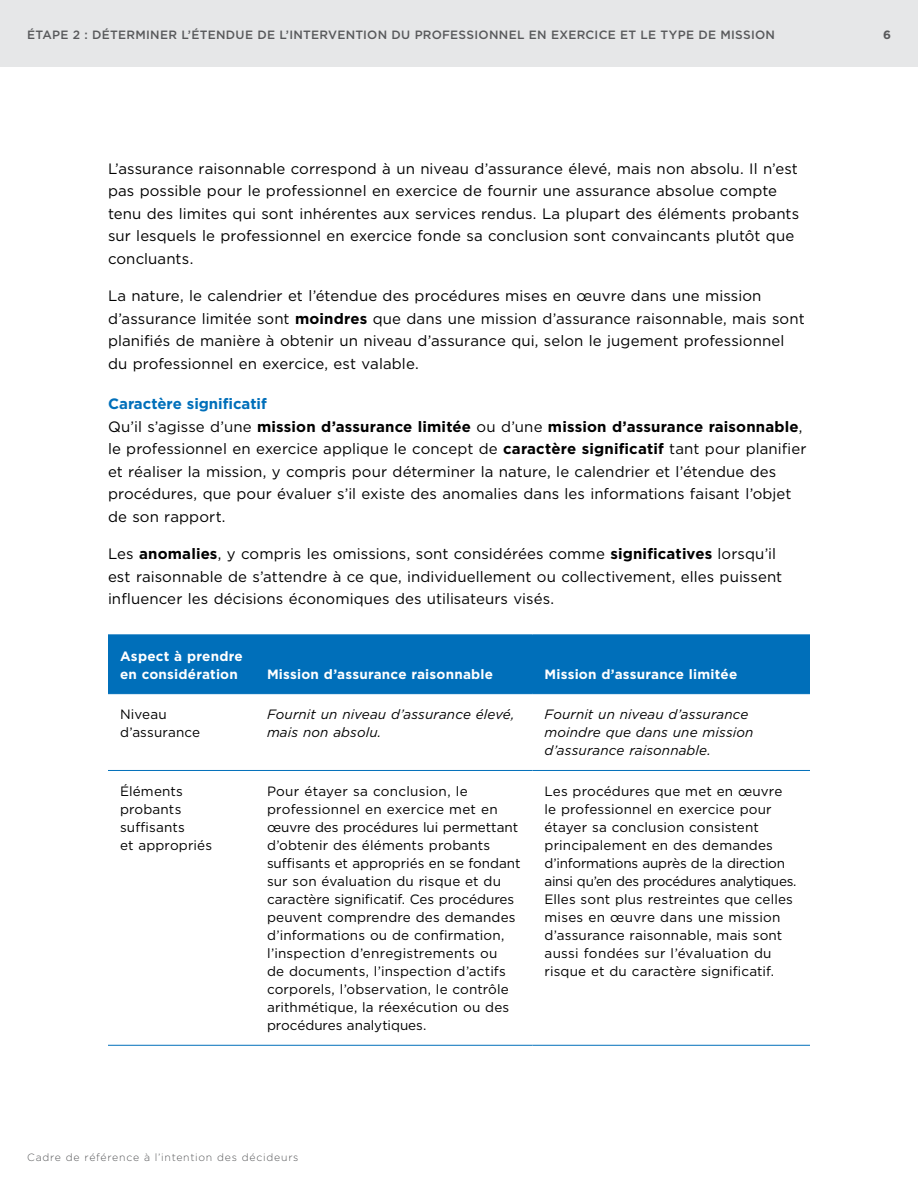
<style>
.page{position:relative;width:918px;height:1188px;background:#fff}
.page>*{position:absolute;margin:0;border:0;box-sizing:border-box;transform-origin:0 0}
.CPA__body{font:15px/22.5px "Gotham";letter-spacing:.005em;color:#000}
.CPA__para1{font:15px/22.5px "Gotham";letter-spacing:.005em;color:#000}
.CPA_head3{font:700 15px "Gotham";letter-spacing:-.005em;color:#006fba}
.CPA_tableText-body{font:13.5px/18px "Gotham";letter-spacing:.01em;color:#000}
.CPA_tableText-body-2{font:italic 13.5px/18px "Gotham";letter-spacing:.01em;color:#000}
.CPA_tableText-header{font:700 13.5px/18px "Gotham";letter-spacing:.015em;color:#fff}
.t1{font:500 12px "Gotham";letter-spacing:.025em;color:#58595b}
.t2{font:700 12px "Gotham";color:#58595b}
.t3{font:300 10.5px "Gotham";letter-spacing:.07em;color:#58595b}
.s1{font-weight:700}
</style>
<div class="page">
<div style="left:108px;top:635px;width:702px;height:58px;background:#006fba"></div>
<hr style="left:108px;top:634px;width:147px;height:1px;background:#006fba">
<hr style="left:255px;top:634px;width:277px;height:1px;background:#006fba">
<hr style="left:532px;top:634px;width:278px;height:1px;background:#006fba">
<hr style="left:108px;top:693px;width:147px;height:1px;background:#006fba">
<hr style="left:255px;top:693px;width:277px;height:1px;background:#006fba">
<hr style="left:532px;top:693px;width:278px;height:1px;background:#006fba">
<hr style="left:108px;top:770px;width:147px;height:1px;background:#006fba">
<hr style="left:255px;top:770px;width:277px;height:1px;background:#006fba">
<hr style="left:532px;top:770px;width:278px;height:1px;background:#006fba">
<hr style="left:108px;top:1045px;width:147px;height:1px;background:#006fba">
<hr style="left:255px;top:1045px;width:277px;height:1px;background:#006fba">
<hr style="left:532px;top:1045px;width:278px;height:1px;background:#006fba">
<div style="left:0;top:0;width:918px;height:68px;background:#e6e7e8"></div>
<p class="t1" style="left:27px;top:26px;width:750px">ÉTAPE 2 : DÉTERMINER L’ÉTENDUE DE L’INTERVENTION DU PROFESSIONNEL EN EXERCICE ET LE TYPE DE MISSION</p>
<p class="t2" style="left:883px;top:26px;width:9px">6</p>
<p class="CPA__body" style="left:108px;top:157px;width:693px">L’assurance raisonnable correspond à un niveau d’assurance élevé, mais non absolu. Il n’est pas possible pour le professionnel en exercice de fournir une assurance absolue compte tenu des limites qui sont inhérentes aux services rendus. La plupart des éléments probants sur lesquels le professionnel en exercice fonde sa conclusion sont convaincants plutôt que concluants.</p>
<p class="CPA__body" style="left:108px;top:285px;width:698px">La nature, le calendrier et l’étendue des procédures mises en œuvre dans une mission d’assurance limitée sont <span class="s1">moindres</span> que dans une mission d’assurance raisonnable, mais sont planifiés de manière à obtenir un niveau d’assurance qui, selon le jugement professionnel du professionnel en exercice, est valable.</p>
<h4 class="CPA_head3" style="left:108px;top:394px;width:160px">Caractère significatif</h4>
<p class="CPA__para1" style="left:108px;top:415px;width:700px">Qu’il s’agisse d’une <span class="s1">mission d’assurance limitée</span> ou d’une <span class="s1">mission d’assurance raisonnable</span>, le professionnel en exercice applique le concept de <span class="s1">caractère significatif</span> tant pour planifier et réaliser la mission, y compris pour déterminer la nature, le calendrier et l’étendue des procédures, que pour évaluer s’il existe des anomalies dans les informations faisant l’objet de son rapport.</p>
<p class="CPA__body" style="left:108px;top:543px;width:676px">Les <span class="s1">anomalies</span>, y compris les omissions, sont considérées comme <span class="s1">significatives</span> lorsqu’il est raisonnable de s’attendre à ce que, individuellement ou collectivement, elles puissent influencer les décisions économiques des utilisateurs visés.</p>
<p class="CPA_tableText-header" style="left:120px;top:647px;width:124px">Aspect à prendre en considération</p>
<p class="CPA_tableText-header" style="left:267px;top:665px;width:228px">Mission d’assurance raisonnable</p>
<p class="CPA_tableText-header" style="left:545px;top:665px;width:194px">Mission d’assurance limitée</p>
<p class="CPA_tableText-body" style="left:120px;top:705px;width:82px">Niveau d’assurance</p>
<p class="CPA_tableText-body-2" style="left:267px;top:705px;width:249px">Fournit un niveau d’assurance élevé, mais non absolu.</p>
<p class="CPA_tableText-body-2" style="left:545px;top:705px;width:210px">Fournit un niveau d’assurance moindre que dans une mission d’assurance raisonnable.</p>
<p class="CPA_tableText-body" style="left:120px;top:782px;width:94px">Éléments probants suffisants<br>et appropriés</p>
<p class="CPA_tableText-body" style="left:267px;top:782px;width:255px">Pour étayer sa conclusion, le professionnel en exercice met en œuvre des procédures lui permettant d’obtenir des éléments probants suffisants et appropriés en se fondant sur son évaluation du risque et du caractère significatif. Ces procédures peuvent comprendre des demandes d’informations ou de confirmation, l’inspection d’enregistrements ou<br>de documents, l’inspection d’actifs corporels, l’observation, le contrôle arithmétique, la réexécution ou des procédures analytiques.</p>
<p class="CPA_tableText-body" style="left:545px;top:782px;width:254px">Les procédures que met en œuvre le professionnel en exercice pour étayer sa conclusion consistent principalement en des demandes d’informations auprès de la direction ainsi qu’en des procédures analytiques.<br>Elles sont plus restreintes que celles mises en œuvre dans une mission d’assurance raisonnable, mais sont aussi fondées sur l’évaluation du risque et du caractère significatif.</p>
<p class="t3" style="left:27px;top:1151px;width:273px">Cadre de référence à l’intention des décideurs</p>
</div>
